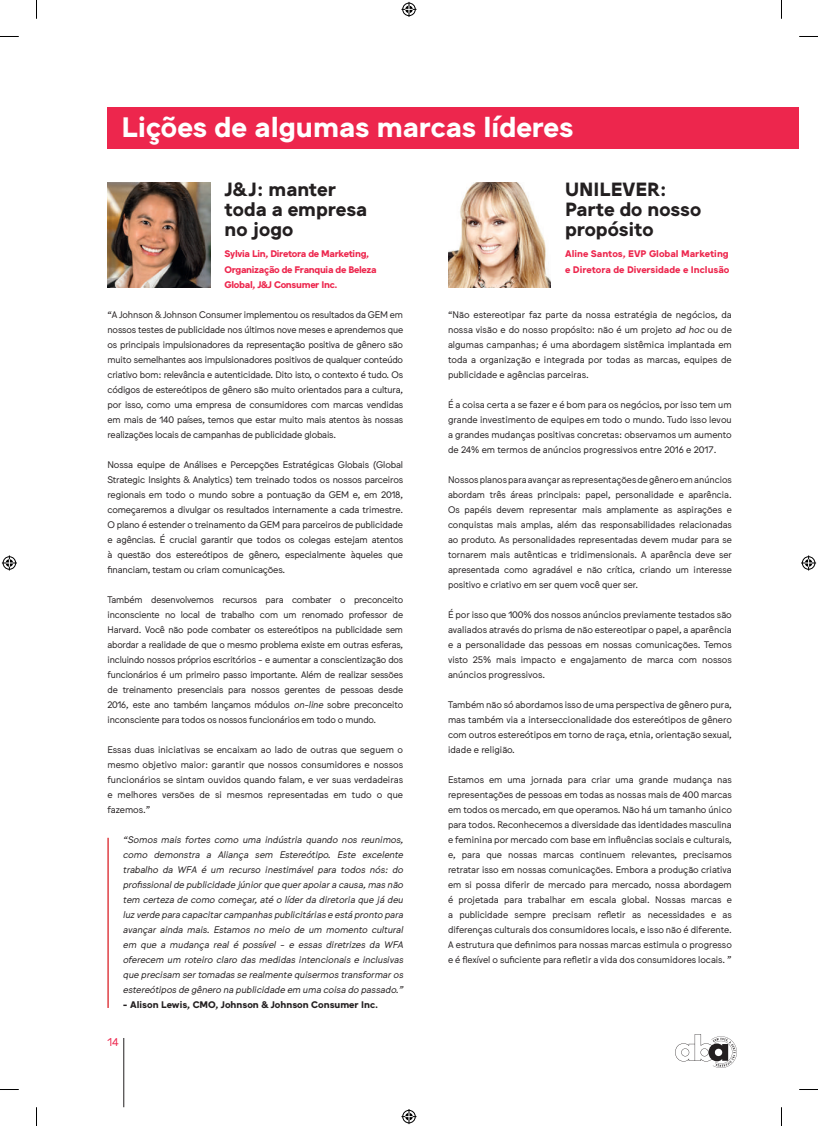
<style>
.page{position:relative;width:818px;height:1126px;background:#fff}
.page>*{position:absolute;margin:0;border:0;box-sizing:border-box;transform-origin:0 0}
.t1{font:700 27.5px "Jungka";color:#fff}
.t2{font:700 18.75px/20px "Jungka";color:#231f20}
.t3{font:11.25px "Jungka";color:#ed264d}
.t4{font:9.38px/15px "Jungka";color:#231f20;text-align:justify}
.t5{font:italic 9.38px/15px "Jungka";color:#231f20;text-align:justify}
.t6{font:700 9.38px/15px "Jungka";letter-spacing:-.03em;color:#ed264d}
.t7{font:700 9.38px/15px "Jungka";color:#ed264d}
.t8{font:700 9.38px "Jungka";color:#231f20}
.s1{font-style:italic}
</style>
<div class="page">
<hr style="left:123px;top:1037px;width:1px;height:70px;background:#231f20">
<svg style="left:675px;top:1034px;width:61px;height:33px"></svg>
<div style="left:107px;top:107px;width:691px;height:42px;background:#ed264d"></div>
<img style="left:448px;top:182px;width:102px;height:105px">
<img style="left:107px;top:182px;width:103px;height:105px">
<hr style="left:107px;top:837px;width:2px;height:170px;background:#d91a21">
<svg style="left:0;top:36px;width:19px;height:1px"></svg>
<svg style="left:799px;top:36px;width:18px;height:1px"></svg>
<svg style="left:0;top:1089px;width:19px;height:1px"></svg>
<svg style="left:799px;top:1089px;width:18px;height:1px"></svg>
<svg style="left:36px;top:0;width:1px;height:19px"></svg>
<svg style="left:36px;top:1107px;width:1px;height:18px"></svg>
<svg style="left:401px;top:2px;width:15px;height:15px"></svg>
<div style="left:401px;top:1108px;width:15px;height:16px;border:3px solid #fff;border-radius:50%"></div>
<svg style="left:401px;top:1108px;width:15px;height:15px"></svg>
<svg style="left:2px;top:555px;width:15px;height:15px"></svg>
<svg style="left:801px;top:555px;width:14px;height:15px"></svg>
<h1 class="t1" style="left:122px;top:112px;width:453px">Lições de algumas marcas líderes</h1>
<h2 class="t2" style="left:224px;top:180px;width:144px">J&amp;J: manter toda a empresa no jogo</h2>
<p class="t6" style="left:224px;top:247px;width:153px">Sylvia Lin, Diretora de Marketing,<br>Organização de Franquia de Beleza<br>Global, J&amp;J Consumer Inc.</p>
<p class="t4" style="left:107px;top:307px;width:297px">“A Johnson &amp; Johnson Consumer implementou os resultados da GEM em nossos testes de publicidade nos últimos nove meses e aprendemos que os principais impulsionadores da representação positiva de gênero são muito semelhantes aos impulsionadores positivos de qualquer conteúdo criativo bom: relevância e autenticidade. Dito isto, o contexto é tudo. Os códigos de estereótipos de gênero são muito orientados para a cultura, por isso, como uma empresa de consumidores com marcas vendidas em mais de 140 países, temos que estar muito mais atentos às nossas realizações locais de campanhas de publicidade globais.</p>
<p class="t4" style="left:107px;top:457px;width:297px">Nossa equipe de Análises e Percepções Estratégicas Globais (Global Strategic Insights &amp; Analytics) tem treinado todos os nossos parceiros regionais em todo o mundo sobre a pontuação da GEM e, em 2018, começaremos a divulgar os resultados internamente a cada trimestre.<br>O plano é estender o treinamento da GEM para parceiros de publicidade e agências. É crucial garantir que todos os colegas estejam atentos à questão dos estereótipos de gênero, especialmente àqueles que financiam, testam ou criam comunicações.</p>
<p class="t4" style="left:107px;top:592px;width:297px">Também desenvolvemos recursos para combater o preconceito inconsciente no local de trabalho com um renomado professor de Harvard. Você não pode combater os estereótipos na publicidade sem abordar a realidade de que o mesmo problema existe em outras esferas, incluindo nossos próprios escritórios - e aumentar a conscientização dos funcionários é um primeiro passo importante. Além de realizar sessões de treinamento presenciais para nossos gerentes de pessoas desde 2016, este ano também lançamos módulos <span class="s1">on-line</span> sobre preconceito inconsciente para todos os nossos funcionários em todo o mundo.</p>
<p class="t4" style="left:107px;top:742px;width:297px">Essas duas iniciativas se encaixam ao lado de outras que seguem o mesmo objetivo maior: garantir que nossos consumidores e nossos funcionários se sintam ouvidos quando falam, e ver suas verdadeiras e melhores versões de si mesmos representadas em tudo o que fazemos.”</p>
<p class="t5" style="left:123px;top:832px;width:284px">“Somos mais fortes como uma indústria quando nos reunimos, como demonstra a Aliança sem Estereótipo. Este excelente trabalho da WFA é um recurso inestimável para todos nós: do profissionalde publicidade júniorque querapoiara causa,masnão tem certeza de como começar,até o líderda diretoria que já deu luzverde para capacitarcampanhaspublicitáriase está pronto para avançar ainda mais. Estamos no meio de um momento cultural em que a mudança real é possível - e essas diretrizes da WFA oferecem um roteiro claro das medidas intencionais e inclusivas que precisam sertomadasse realmente quisermostransformaros estereótiposde gênero na publicidade em uma coisa do passado.”</p>
<p class="t8" style="left:123px;top:999px;width:257px">- Alison Lewis, CMO, Johnson &amp; Johnson Consumer Inc.</p>
<p class="t3" style="left:107px;top:1035px;width:13px">14</p>
<h2 class="t2" style="left:564px;top:180px;width:137px">UNILEVER:<br>Parte do nosso propósito</h2>
<p class="t7" style="left:564px;top:247px;width:166px">Aline Santos, EVP Global Marketing e Diretora de Diversidade e Inclusão</p>
<p class="t4" style="left:447px;top:307px;width:285px">“Não estereotipar faz parte da nossa estratégia de negócios, da nossa visão e do nosso propósito: não é um projeto <span class="s1">ad hoc</span> ou de algumas campanhas; é uma abordagem sistêmica implantada em toda a organização e integrada por todas as marcas, equipes de publicidade e agências parceiras.</p>
<p class="t4" style="left:447px;top:397px;width:285px">É a coisa certa a se fazer e é bom para os negócios, por isso tem um grande investimento de equipes em todo o mundo. Tudo isso levou a grandes mudanças positivas concretas: observamos um aumento de 24% em termos de anúncios progressivos entre 2016 e 2017.</p>
<p class="t4" style="left:447px;top:472px;width:285px">Nossos planos para avançar as representações de gênero em anúncios abordam três áreas principais: papel, personalidade e aparência.<br>Os papéis devem representar mais amplamente as aspirações e conquistas mais amplas, além das responsabilidades relacionadas ao produto. As personalidades representadas devem mudar para se tornarem mais autênticas e tridimensionais. A aparência deve ser apresentada como agradável e não crítica, criando um interesse positivo e criativo em ser quem você quer ser.</p>
<p class="t4" style="left:447px;top:607px;width:285px">É por isso que 100% dos nossos anúncios previamente testados são avaliados através do prisma de não estereotipar o papel, a aparência e a personalidade das pessoas em nossas comunicações. Temos visto 25% mais impacto e engajamento de marca com nossos anúncios progressivos.</p>
<p class="t4" style="left:447px;top:697px;width:285px">Também não só abordamos isso de uma perspectiva de gênero pura, mas também via a interseccionalidade dos estereótipos de gênero com outros estereótipos em torno de raça, etnia, orientação sexual, idade e religião.</p>
<p class="t4" style="left:447px;top:772px;width:285px">Estamos em uma jornada para criar uma grande mudança nas representações de pessoas em todas as nossas mais de 400 marcas em todos os mercado, em que operamos. Não há um tamanho único para todos. Reconhecemos a diversidade das identidades masculina e feminina por mercado com base em influências sociais e culturais, e, para que nossas marcas continuem relevantes, precisamos retratar isso em nossas comunicações. Embora a produção criativa em si possa diferir de mercado para mercado, nossa abordagem é projetada para trabalhar em escala global. Nossas marcas e a publicidade sempre precisam refletir as necessidades e as diferenças culturais dos consumidores locais, e isso não é diferente.<br>A estrutura que definimos para nossas marcas estimula o progresso e é flexível o suficiente para refletir a vida dos consumidores locais. ”</p>
</div>
